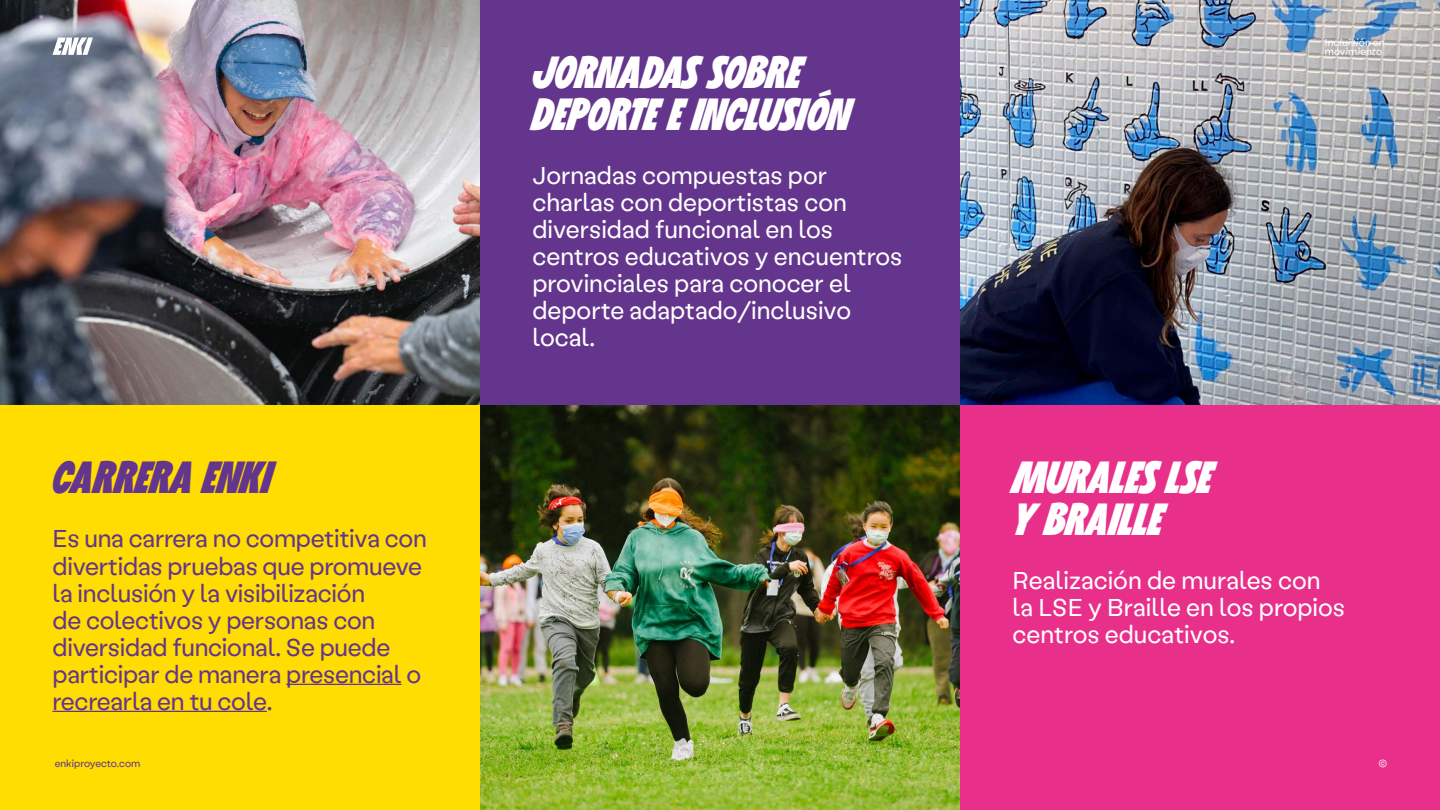
<style>
.page{position:relative;width:1440px;height:810px;background:#fff}
.page>*{position:absolute;margin:0;border:0;box-sizing:border-box;transform-origin:0 0}
.t1{font:45px/41.2px "Totally";letter-spacing:.01em;color:#fff}
.t2{font:45px "Totally";letter-spacing:.01em;color:#64358c}
.t3{font:24.75px/27px "Labil Grotesk";color:#fff}
.t4{font:24.75px/27px "Labil Grotesk";letter-spacing:-.01em;color:#64358c}
.t5{font:10.27px/9px "Labil Grotesk";color:#fff}
.t6{font:10.27px "Labil Grotesk";color:#64358c}
</style>
<div class="page">
<img style="left:0;top:0;width:480px;height:405px">
<div style="left:0;top:405px;width:480px;height:405px;background:#fd0"></div>
<hr style="left:286px;top:684px;width:115px;height:1px;background:#64358c">
<hr style="left:52px;top:711px;width:215px;height:1px;background:#64358c">
<div style="left:480px;top:0;width:480px;height:405px;background:#64358c"></div>
<div style="left:960px;top:405px;width:480px;height:405px;background:#e8308a"></div>
<svg style="left:53px;top:38px;width:40px;height:17px"></svg>
<img style="left:960px;top:0;width:480px;height:405px">
<img style="left:480px;top:405px;width:480px;height:405px">
<h1 class="t2" style="left:52px;top:447px;width:221px">CARRERA ENKI</h1>
<p class="t4" style="left:52px;top:524px;width:376px">Es una carrera no competitiva con divertidas pruebas que promueve la inclusión y la visibilización<br>de colectivos y personas con diversidad funcional. Se puede participar de manera presencial o recrearla en tu cole.</p>
<h1 class="t1" style="left:532px;top:51px;width:319px">JORNADAS SOBRE<br>DEPORTE E INCLUSIÓN</h1>
<p class="t3" style="left:532px;top:160px;width:371px">Jornadas compuestas por charlas con deportistas con diversidad funcional en los centros educativos y encuentros provinciales para conocer el deporte adaptado/inclusivo local.</p>
<p class="t5" style="left:1325px;top:37px;width:61px">Incluisión en movimiento</p>
<h1 class="t1" style="left:1012px;top:456px;width:201px">MURALES LSE<br>Y BRAILLE</h1>
<p class="t3" style="left:1012px;top:565px;width:334px">Realización de murales con la LSE y Braille en los propios centros educativos.</p>
<p class="t6" style="left:55px;top:756px;width:87px">enkiproyecto.com</p>
<p class="t5" style="left:1378px;top:759px;width:11px">©</p>
</div>
